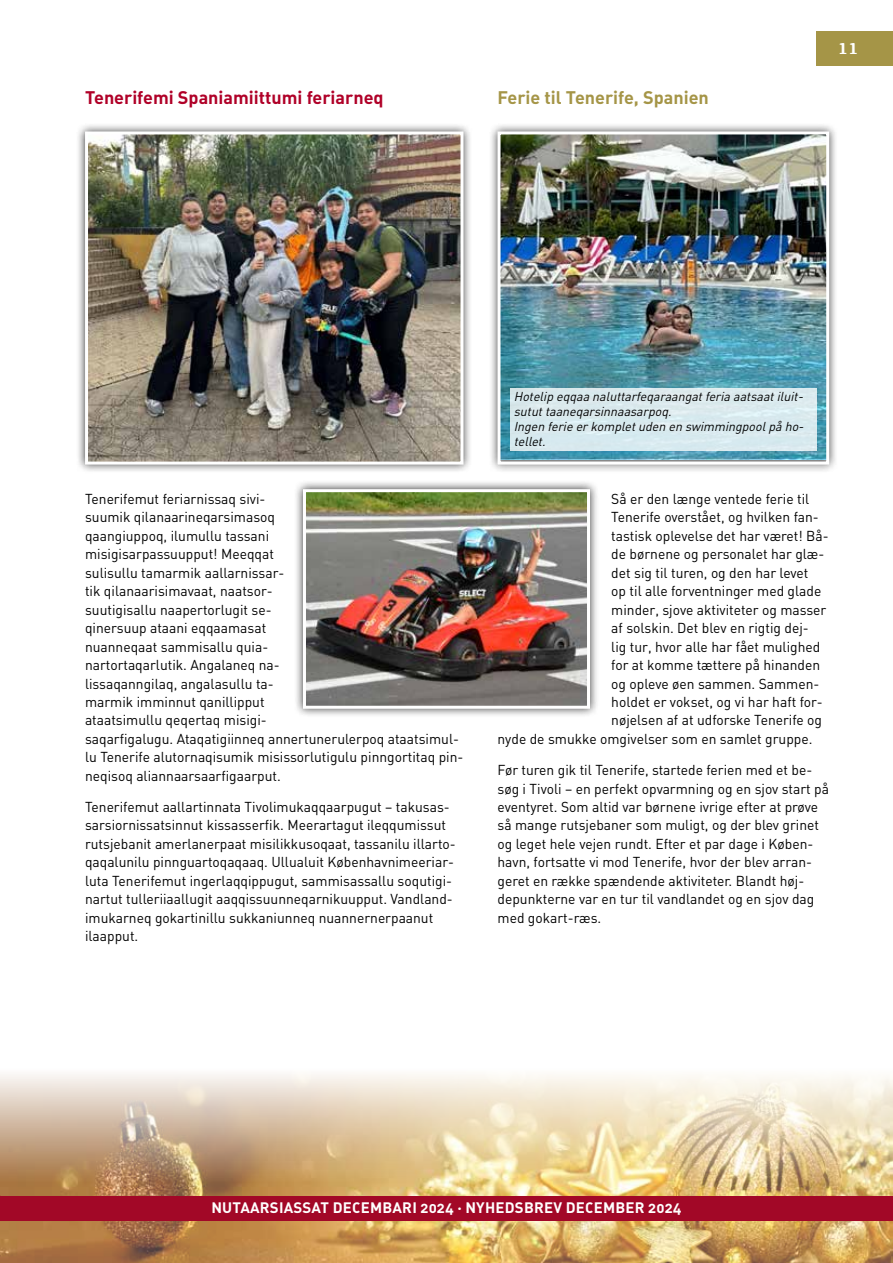
<style>
.page{position:relative;width:893px;height:1263px;background:#fff}
.page>*{position:absolute;margin:0;border:0;box-sizing:border-box;transform-origin:0 0}
.t1{font:18px "DIN Bold Alternate";color:#b00028}
.t2{font:18px "DIN Bold Alternate";color:#a59547}
.t3{font:700 16.5px "Kefa";color:#fff}
.t4{font:15px "DIN Bold Alternate";letter-spacing:.015em;color:#fff}
.t5{font:14.25px/18.5px "DIN";color:#000}
.t6{font:italic 12.75px/15px "DIN";color:#000}
</style>
<div class="page">
<img style="left:0;top:1074px;width:893px;height:189px">
<div style="left:816px;top:32px;width:77px;height:34px;background:#a59547"></div>
<div style="left:0;top:1196px;width:893px;height:24px;background:#a20827"></div>
<div style="left:76px;top:122px;width:396px;height:351px;background:#000;opacity:.75"></div>
<img style="left:89px;top:135px;width:370px;height:326px">
<div style="left:85px;top:131px;width:378px;height:334px;border:3px solid #fff"></div>
<div style="left:294px;top:480px;width:305px;height:238px;background:#000;opacity:.75"></div>
<img style="left:307px;top:493px;width:279px;height:212px">
<div style="left:303px;top:489px;width:287px;height:220px;border:3px solid #fff"></div>
<div style="left:489px;top:122px;width:349px;height:351px;background:#000;opacity:.75"></div>
<img style="left:501px;top:135px;width:324px;height:324px">
<div style="left:497px;top:131px;width:332px;height:334px;border:3px solid #fff"></div>
<div style="left:510px;top:388px;width:306px;height:63px;background:#d9e9ee"></div>
<p class="t1" style="left:85px;top:85px;width:300px">Tenerifemi Spaniamiittumi feriarneq</p>
<p class="t2" style="left:497px;top:85px;width:213px">Ferie til Tenerife, Spanien</p>
<p class="t3" style="left:838px;top:37px;width:22px">11</p>
<p class="t5" style="left:85px;top:489px;width:380px">Tenerifemut feriarnissaq sivi-<br>suumik qilanaarineqarsimasoq<br>qaangiuppoq, ilumullu tassani<br>misigisarpassuupput! Meeqqat<br>sulisullu tamarmik aallarnissar-<br>tik qilanaarisimavaat, naatsor-<br>suutigisallu naapertorlugit se-<br>qinersuup ataani eqqaamasat<br>nuanneqaat sammisallu quia-<br>nartortaqarlutik. Angalaneq na-<br>lissaqanngilaq, angalasullu ta-<br>marmik imminnut qanillipput<br>ataatsimullu qeqertaq misigi-<br>saqarfigalugu. Ataqatigiinneq annertunerulerpoq ataatsimul&shy;lu Tenerife alutornaqisumik misissorlutigulu pinngortitaq pin&shy;neqisoq aliannaarsaarfigaarput.</p>
<p class="t5" style="left:85px;top:797px;width:370px">Tenerifemut aallartinnata Tivolimukaqqaarpugut – takusas&shy;sarsiornissatsinnut kissasserfik. Meerartagut ileqqumissut rutsjebanit amerlanerpaat misilikkusoqaat, tassanilu illarto&shy;qaqalunilu pinnguartoqaqaaq. Ullualuit Københavnimeeriar&shy;luta Tenerifemut ingerlaqqippugut, sammisassallu soqutigi&shy;nartut tulleriiaallugit aaqqissuunneqarnikuupput. Vandland&shy;imukarneq gokartinillu sukkaniunneq nuannernerpaanut ilaapput.</p>
<p class="t6" style="left:514px;top:389px;width:294px">Hotelip eqqaa naluttarfeqaraangatferia aatsaatiluit&shy;sututtaaneqarsinnaasarpoq.<br>Ingen ferie erkompletuden en swimmingpoolpå ho&shy;tellet.</p>
<p class="t5" style="left:611px;top:489px;width:200px">Så er den længe ventede ferie til</p>
<p class="t5" style="left:611px;top:508px;width:209px">Tenerife overstået, og hvilken fan-</p>
<p class="t5" style="left:611px;top:526px;width:219px">tastisk oplevelse det har været! Bå-</p>
<p class="t5" style="left:611px;top:545px;width:215px">de børnene og personalet har glæ-</p>
<p class="t5" style="left:611px;top:563px;width:199px">det sig til turen, og den har levet</p>
<p class="t5" style="left:611px;top:582px;width:212px">op til alle forventninger med glade</p>
<p class="t5" style="left:611px;top:600px;width:217px">minder, sjove aktiviteter og masser</p>
<p class="t5" style="left:611px;top:618px;width:199px">af solskin. Det blev en rigtig dej-</p>
<p class="t5" style="left:611px;top:637px;width:211px">lig tur, hvor alle har fået mulighed</p>
<p class="t5" style="left:611px;top:655px;width:210px">for at komme tættere på hinanden</p>
<p class="t5" style="left:611px;top:674px;width:210px">og opleve øen sammen. Sammen-</p>
<p class="t5" style="left:611px;top:692px;width:213px">holdet er vokset, og vi har haft for-</p>
<p class="t5" style="left:611px;top:711px;width:212px">nøjelsen af at udforske Tenerife og</p>
<p class="t5" style="left:497px;top:729px;width:316px">nyde de smukke omgivelser som en samlet gruppe.</p>
<p class="t5" style="left:497px;top:760px;width:333px">Før turen gik til Tenerife, startede ferien med et be&shy;søg i Tivoli – en perfekt opvarmning og en sjov start på eventyret. Som altid var børnene ivrige efter at prøve så mange rutsjebaner som muligt, og der blev grinet og leget hele vejen rundt. Efter et par dage i Køben&shy;havn, fortsatte vi mod Tenerife, hvor der blev arran&shy;geret en række spændende aktiviteter. Blandt høj&shy;depunkterne var en tur til vandlandet og en sjov dag med gokart-ræs.</p>
<p class="t4" style="left:211px;top:1198px;width:472px">NUTAARSIASSAT DECEMBARI 2024 · NYHEDSBREV DECEMBER 2024</p>
</div>
